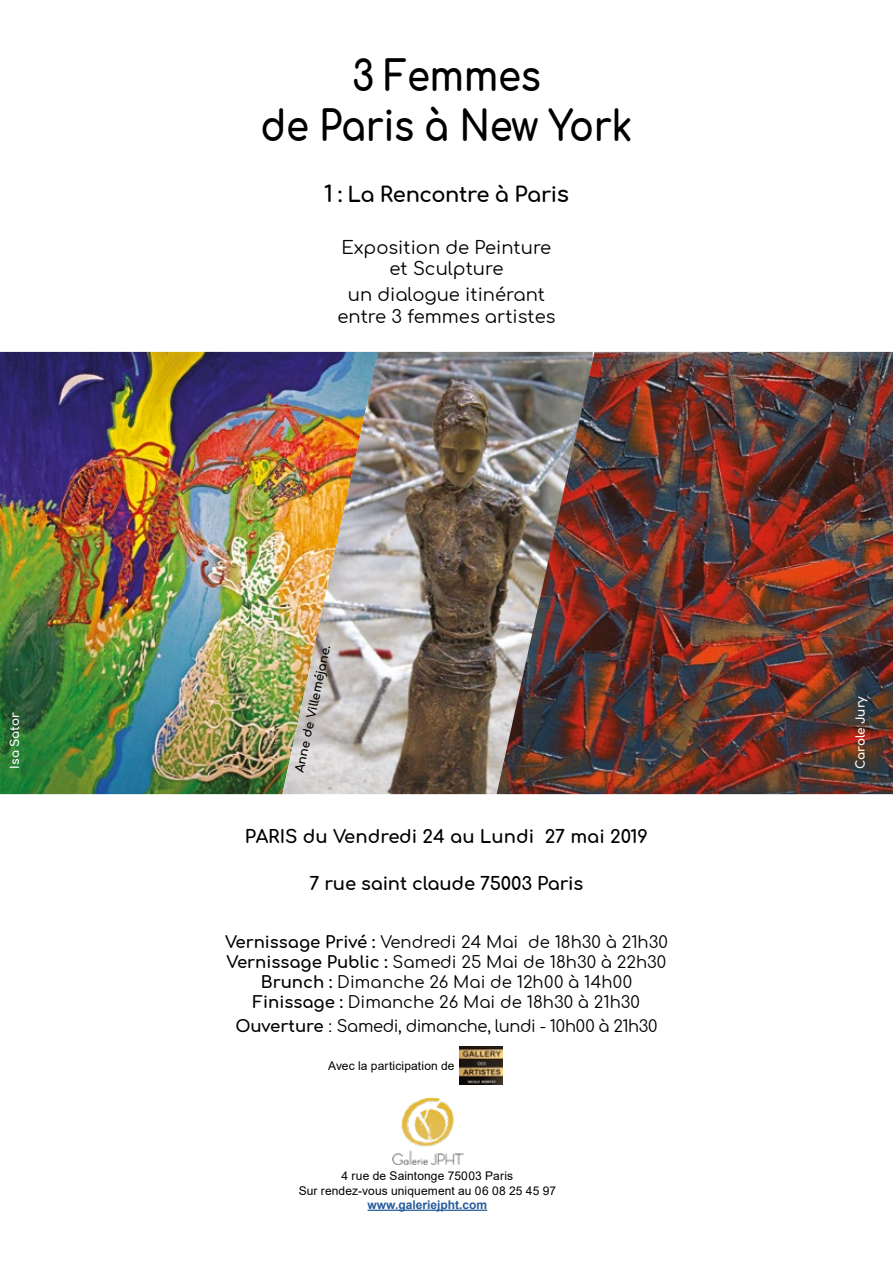
<style>
.page{position:relative;width:893px;height:1263px;background:#fff}
.page>*{position:absolute;margin:0;border:0;box-sizing:border-box;transform-origin:0 0}
.t1{font:700 42px/50.4px "Comfortaa";letter-spacing:-.01em;color:#000;text-align:center;scale:.88 1}
.t2{font:700 21px "Comfortaa";letter-spacing:-.02em;color:#000}
.t3{font:18px/21.6px "Comfortaa";color:#000;text-align:center}
.t4{font:700 18px "Comfortaa";letter-spacing:-.01em;color:#000}
.t5{font:16.5px/19.8px "Comfortaa";color:#000;text-align:center}
.t6{font:16.5px "Comfortaa";letter-spacing:-.02em;color:#000}
.t7{font:12px/14.4px "Arial";letter-spacing:.01em;color:#000;text-align:center}
.t8{font:700 12px "Arial";color:#275b9b}
.t9{font:700 12px "Comfortaa";color:#000}
.t10{font:700 12px "Comfortaa";color:#fff}
.s1{font-size:22.5px}
.s2{font-weight:700}
</style>
<div class="page">
<hr style="left:368px;top:1209px;width:119px;height:2px;background:#275b9b">
<img style="left:392px;top:1098px;width:71px;height:67px">
<img style="left:460px;top:1046px;width:42px;height:39px">
<img style="left:0;top:352px;width:283px;height:442px">
<img style="left:283px;top:352px;width:214px;height:442px">
<img style="left:497px;top:352px;width:396px;height:442px">
<p class="t10" style="left:4px;top:769px;width:58px;rotate:-90deg">Isa Sator</p>
<h1 class="t1" style="left:261px;top:45px;width:424px">3 Femmes<br>de Paris à New York</h1>
<p class="t2" style="left:324px;top:175px;width:246px"><span class="s1">1</span> : La Rencontre à Pari<span class="s1">s</span></p>
<p class="t3" style="left:342px;top:234px;width:211px">Exposition de Peinture et Sculpture</p>
<p class="t3" style="left:337px;top:281px;width:220px">un dialogue itinérant entre 3 femmes artistes</p>
<p class="t9" style="left:288px;top:770px;width:132px;rotate:-78deg">Anne de Villeméjane.</p>
<p class="t4" style="left:245px;top:820px;width:404px">PARIS du Vendredi 24 au Lundi 27 mai 2019</p>
<p class="t4" style="left:310px;top:867px;width:275px">7 rue saint claude 75003 Paris</p>
<p class="t5" style="left:225px;top:930px;width:444px"><span class="s2">Vernissage Privé :</span> Vendredi 24 Mai de 18h30 à 21h30<br><span class="s2">Vernissage Public :</span> Samedi 25 Mai de 18h30 à 22h30<br><span class="s2">Brunch :</span> Dimanche 26 Mai de 12h00 à 14h00<br><span class="s2">Finissage :</span> Dimanche 26 Mai de 18h30 à 21h30</p>
<p class="t6" style="left:235px;top:1011px;width:424px"><span class="s2">Ouverture</span> : Samedi, dimanche, lundi - 10h00 à 21h30</p>
<p class="t7" style="left:328px;top:1058px;width:128px">Avec la participation de</p>
<p class="t7" style="left:299px;top:1169px;width:259px">4 rue de Saintonge 75003 Paris<br>Sur rendez-vous uniquement au 06 08 25 45 97</p>
<p class="t8" style="left:368px;top:1196px;width:121px">www.galeriejpht.com</p>
<p class="t10" style="left:849px;top:769px;width:74px;rotate:-90deg">Carole Jury</p>
</div>
